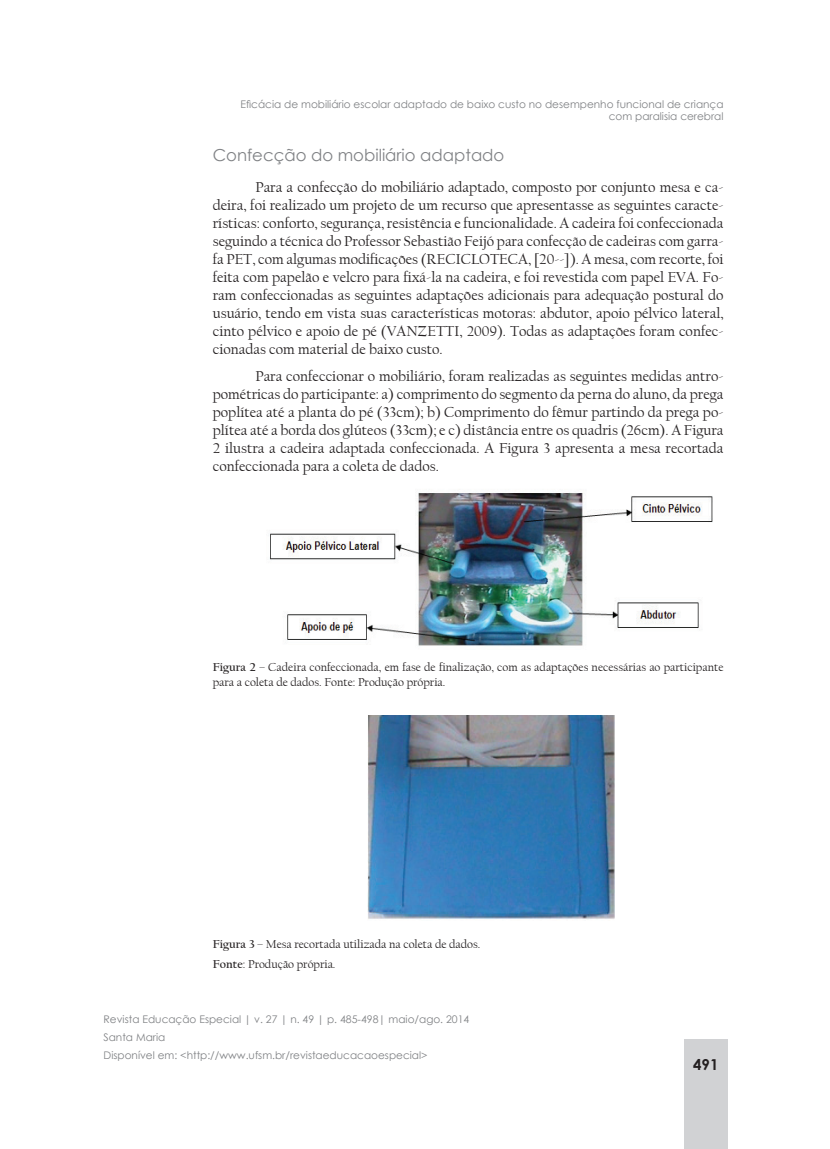
<style>
.page{position:relative;width:830px;height:1149px;background:#fff}
.page>*{position:absolute;margin:0;border:0;box-sizing:border-box;transform-origin:0 0}
.t1{font:16.5px "Century Gothic";color:#808285}
.t2{font:15px/18px "Californian FB";color:#231f20;text-align:justify}
.t3{font:700 15px "Century Gothic";color:#231f20}
.t4{font:12px/15px "Californian FB";color:#231f20}
.t5{font:10.5px/18px "Century Gothic";color:#808285;text-align:right}
.s1{font-weight:700}
</style>
<div class="page">
<div style="left:683px;top:1039px;width:44px;height:109px;background:#d1d2d4"></div>
<img style="left:270px;top:492px;width:441px;height:154px">
<img style="left:367px;top:715px;width:247px;height:204px">
<p class="t5" style="left:240px;top:98px;width:484px;line-height:12px">Eficácia de mobiliário escolar adaptado de baixo custo no desempenho funcional de criança com paralisia cerebral</p>
<p class="t1" style="left:213px;top:144px;width:293px">Confecção do mobiliário adaptado</p>
<p class="t2" style="left:213px;top:178px;width:512px;text-indent:43px">Para a confecção do mobiliário adaptado, composto por conjunto mesa e ca&shy;deira, foi realizado um projeto de um recurso que apresentasse as seguintes caracte&shy;rísticas: conforto, segurança, resistência e funcionalidade. A cadeira foi confeccionada seguindo a técnica do Professor Sebastião Feijó para confecção de cadeiras com garra&shy;fa PET, com algumas modificações (RECICLOTECA, [20--]). A mesa, com recorte, foi feita com papelão e velcro para fixá-la na cadeira, e foi revestida com papel EVA. Fo&shy;ram confeccionadas as seguintes adaptações adicionais para adequação postural do usuário, tendo em vista suas características motoras: abdutor, apoio pélvico lateral, cinto pélvico e apoio de pé (VANZETTI, 2009). Todas as adaptações foram confec&shy;cionadas com material de baixo custo.</p>
<p class="t2" style="left:213px;top:367px;width:512px;text-indent:43px">Para confeccionar o mobiliário, foram realizadas as seguintes medidas antro&shy;pométricas do participante: a) comprimento do segmento da perna do aluno, da prega poplítea até a planta do pé (33cm); b) Comprimento do fêmur partindo da prega po&shy;plítea até a borda dos glúteos (33cm); e c) distância entre os quadris (26cm). A Figura 2 ilustra a cadeira adaptada confeccionada. A Figura 3 apresenta a mesa recortada confeccionada para a coleta de dados.</p>
<p class="t4" style="left:213px;top:659px;width:512px"><span class="s1">Figura 2</span> – Cadeira confeccionada, em fase de finalização, com as adaptações necessárias ao participante para a coleta de dados. Fonte: Produção própria.</p>
<p class="t4" style="left:213px;top:934px;width:269px;line-height:19.2px"><span class="s1">Figura 3</span> – Mesa recortada utilizada na coleta de dados.<br><span class="s1">Fonte</span>: Produção própria.</p>
<p class="t5" style="left:103px;top:1009px;width:367px;text-align:left">Revista Educação Especial | v. 27 | n. 49 | p. 485-498| maio/ago. 2014<br>Santa Maria<br>Disponível em: &lt;http://www.ufsm.br/revistaeducacaoespecial&gt;</p>
<p class="t3" style="left:693px;top:1053px;width:27px">491</p>
</div>
